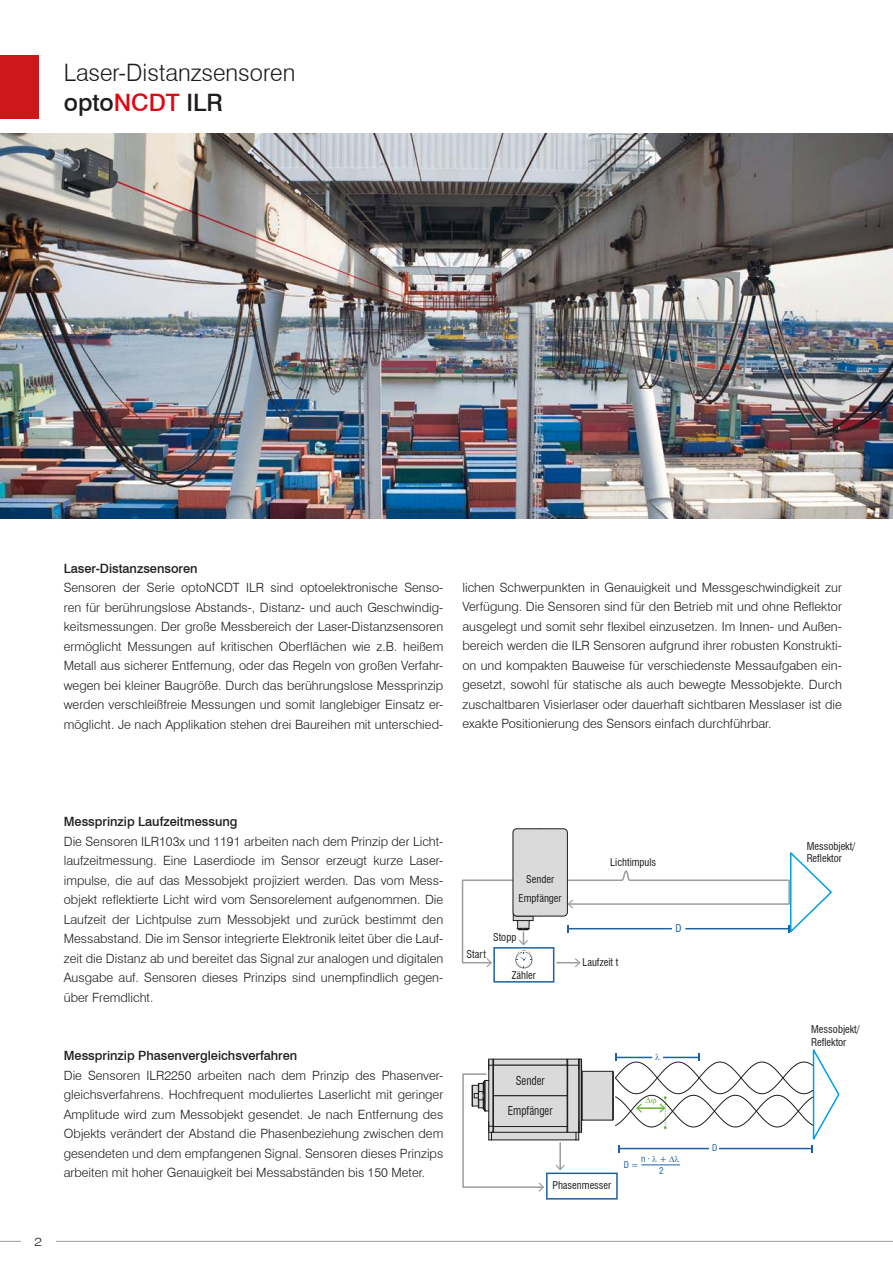
<style>
.page{position:relative;width:893px;height:1263px;background:#fff}
.page>*{position:absolute;margin:0;border:0;box-sizing:border-box;transform-origin:0 0}
.t1{font:300 24px/30px "Swiss 721 BT";color:#1d1d1b}
.t2{font:300 12.75px/19.5px "Swiss 721 BT";color:#1d1d1b;text-align:justify}
.t3{font:500 12.75px "Swiss 721 BT";color:#1d1d1b}
.t4{font:condensed 12px "Swiss 721 BT";color:#1d1e1c;scale:.91 1}
.t5{font:300 12px "Swiss 721 BT";color:#1d1d1b;scale:1.18 1}
.t6{font:condensed 10.5px/12.6px "Swiss 721 BT";color:#1d1d1b}
.t7{font:condensed 10.5px "Swiss 721 BT";color:#1d61a1}
.t8{font:condensed 9px/11.7px "Swiss 721 BT";color:#1e61a2}
.s1{font-weight:500}
.s2{font-weight:500;color:#e30613}
.s3{color:#1d61a1}
</style>
<div class="page">
<img style="left:0;top:134px;width:893px;height:385px">
<div style="left:0;top:55px;width:38px;height:64px;background:#cd1719"></div>
<hr style="left:0;top:1241px;width:893px;height:1px;background:#9d9d9c">
<div style="left:21px;top:1220px;width:34px;height:43px;background:#fff"></div>
<div style="left:493px;top:947px;width:61px;height:35px;border:2px solid #1d61a1"></div>
<svg style="left:461px;top:828px;width:371px;height:139px"></svg>
<div style="left:513px;top:829px;width:54px;height:87px;background:#dadada;border-radius:4px"></div>
<div style="left:513px;top:828px;width:55px;height:88px;border:1px solid #1d1d1b;border-radius:4px"></div>
<div style="left:546px;top:1172px;width:72px;height:27px;border:2px solid #1d61a1"></div>
<svg style="left:462px;top:1049px;width:378px;height:143px"></svg>
<h1 class="t1" style="left:64px;top:58px;width:233px">Laser-Distanzsensoren <span class="s1">opto</span><span class="s2">NCDT</span> <span class="s1">ILR</span></h1>
<p class="t3" style="left:64px;top:560px;width:135px">Laser-Distanzsensoren</p>
<p class="t2" style="left:64px;top:578px;width:381px">Sensoren der Serie optoNCDT ILR sind optoelektronische Senso&shy;ren für berührungslose Abstands-, Distanz- und auch Geschwindig&shy;keitsmessungen. Der große Messbereich der Laser-Distanzsensoren ermöglicht Messungen auf kritischen Oberflächen wie z.B. heißem Metall aus sicherer Entfernung, oder das Regeln von großen Verfahr&shy;wegen bei kleiner Baugröße. Durch das berührungslose Messprinzip werden verschleißfreie Messungen und somit langlebiger Einsatz er&shy;möglicht. Je nach Applikation stehen drei Baureihen mit unterschied-</p>
<p class="t2" style="left:462px;top:578px;width:381px">lichen Schwerpunkten in Genauigkeit und Messgeschwindigkeit zur Verfügung. Die Sensoren sind für den Betrieb mit und ohne Reflektor ausgelegt und somit sehr flexibel einzusetzen. Im Innen- und Außen&shy;bereich werden die ILR Sensoren aufgrund ihrer robusten Konstrukti&shy;on und kompakten Bauweise für verschiedenste Messaufgaben ein&shy;gesetzt, sowohl für statische als auch bewegte Messobjekte. Durch zuschaltbaren Visierlaser oder dauerhaft sichtbaren Messlaser ist die exakte Positionierung des Sensors einfach durchführbar.</p>
<p class="t3" style="left:64px;top:814px;width:175px">Messprinzip Laufzeitmessung</p>
<p class="t2" style="left:64px;top:831px;width:381px">Die Sensoren ILR103x und 1191 arbeiten nach dem Prinzip der Licht&shy;laufzeitmessung. Eine Laserdiode im Sensor erzeugt kurze Laser&shy;impulse, die auf das Messobjekt projiziert werden. Das vom Mess&shy;objekt reflektierte Licht wird vom Sensorelement aufgenommen. Die Laufzeit der Lichtpulse zum Messobjekt und zurück bestimmt den Messabstand. Die im Sensor integrierte Elektronik leitet über die Lauf&shy;zeit die Distanz ab und bereitet das Signal zur analogen und digitalen Ausgabe auf. Sensoren dieses Prinzips sind unempfindlich gegen&shy;über Fremdlicht.</p>
<p class="t3" style="left:64px;top:1048px;width:235px">Messprinzip Phasenvergleichsverfahren</p>
<p class="t2" style="left:64px;top:1065px;width:381px">Die Sensoren ILR2250 arbeiten nach dem Prinzip des Phasenver&shy;gleichsverfahrens. Hochfrequent moduliertes Laserlicht mit geringer Amplitude wird zum Messobjekt gesendet. Je nach Entfernung des Objekts verändert der Abstand die Phasenbeziehung zwischen dem gesendeten und dem empfangenen Signal. Sensoren dieses Prinzips arbeiten mit hoher Genauigkeit bei Messabständen bis 150 Meter.</p>
<p class="t5" style="left:35px;top:1235px;width:8px">2</p>
<p class="t6" style="left:519px;top:870px;width:44px;line-height:18.9px;text-align:center">Sender<br>Empfänger</p>
<p class="t6" style="left:493px;top:931px;width:25px">Stopp</p>
<p class="t6" style="left:467px;top:948px;width:21px">Start</p>
<p class="t6" style="left:512px;top:969px;width:25px">Zähler</p>
<p class="t6" style="left:610px;top:856px;width:48px">Lichtimpuls</p>
<p class="t6" style="left:582px;top:956px;width:37px">Laufzeit t</p>
<p class="t7" style="left:676px;top:921px;width:8px">D</p>
<p class="t4" style="left:516px;top:1073px;width:33px">Sender</p>
<p class="t4" style="left:508px;top:1104px;width:51px">Empfänger</p>
<p class="t8" style="left:624px;top:1158px;width:16px">D =</p>
<p class="t8" style="left:659px;top:1153px;width:17px;text-indent:-18px">n ∙ +<span class="s3">∆<br></span>2</p>
<p class="t6" style="left:552px;top:1179px;width:60px">Phasenmesser</p>
<p class="t8" style="left:712px;top:1142px;width:7px">D</p>
<p class="t6" style="left:807px;top:840px;width:50px">Messobjekt/<br>Reflektor</p>
<p class="t6" style="left:811px;top:1023px;width:50px">Messobjekt/<br>Reflektor</p>
</div>
